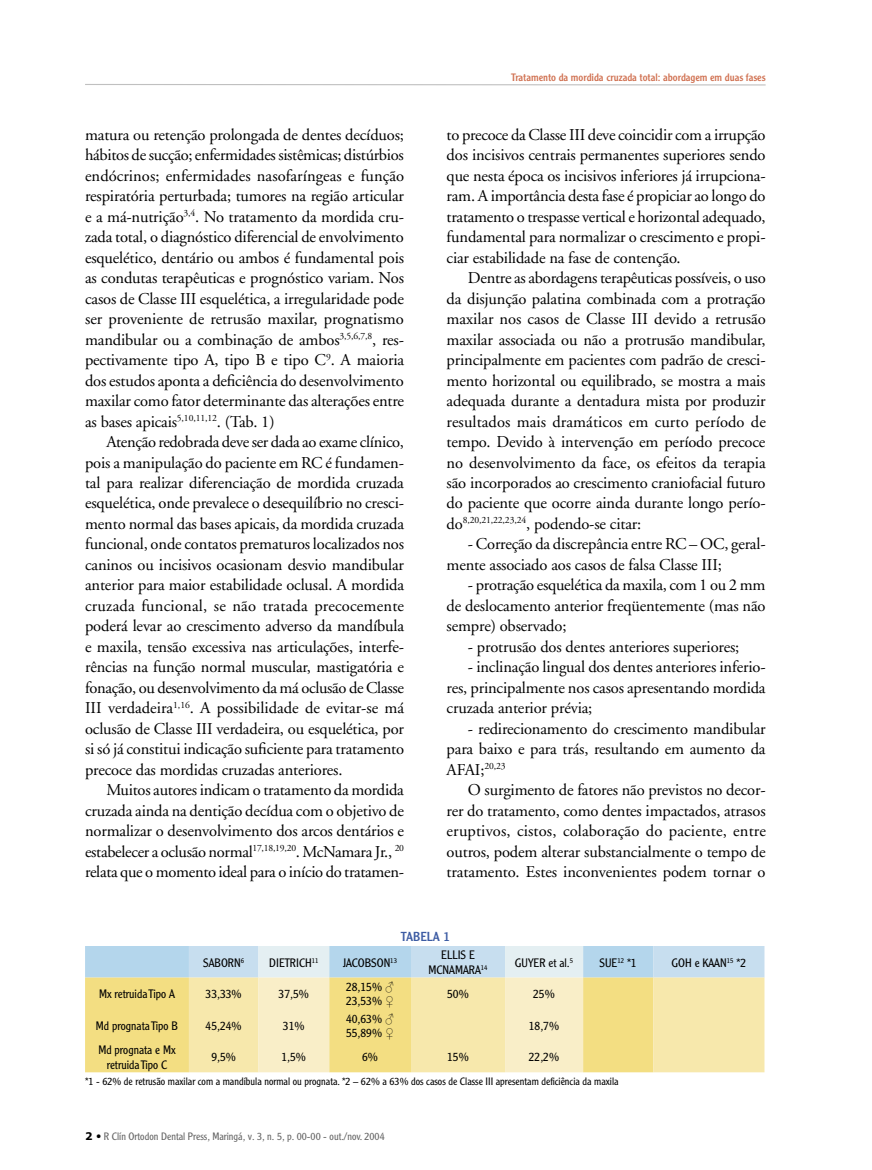
<style>
.page{position:relative;width:872px;height:1170px;background:#fff}
.page>*{position:absolute;margin:0;border:0;box-sizing:border-box;transform-origin:0 0}
.t1{font:16.5px/20.5px "Adobe Garamond";letter-spacing:-.01em;color:#000;text-align:justify}
._010_-_Título_Tabela_Gráfico{font:12.75px "Clearface Gothic LH";color:#3c5ba3}
._012_-_Itens__texto__na_Tabela{font:300 12px/14.4px "Clearface Gothic LH";color:#000;text-align:center}
._0121_-_legenda_das_tabelas{font:300 10.5px "Clearface Gothic LH";color:#000}
.t2{font:300 10.5px "Clearface Gothic LH";color:#636363}
.t3{font:10.5px "Clearface Gothic LH";color:#d07050}
.s1{font-family:"Arial";font-weight:400}
.s2{font-family:"Verdana";font-weight:700;color:#000}
.s3{color:#000}
</style>
<div class="page">
<svg style="left:85px;top:84px;width:681px;height:2px"></svg>
<svg style="left:85px;top:946px;width:679px;height:126px;background:#eae3b5"></svg>
<p class="t1" style="left:85px;top:125px;width:321px">matura ou retenção prolongada de dentes decíduos; hábitos de sucção; enfermidades sistêmicas; distúrbios endócrinos; enfermidades nasofaríngeas e função respiratória perturbada; tumores na região articular e a má-nutrição<sup>3,4</sup>. No tratamento da mordida cru&shy;zada total, o diagnóstico diferencial de envolvimento esquelético, dentário ou ambos é fundamental pois as condutas terapêuticas e prognóstico variam. Nos casos de Classe III esquelética, a irregularidade pode ser proveniente de retrusão maxilar, prognatismo mandibular ou a combinação de ambos<sup>3,5,6,7,8</sup>, res&shy;pectivamente tipo A, tipo B e tipo C<sup>9</sup>. A maioria dos estudos aponta a deficiência do desenvolvimento maxilar como fator determinante das alterações entre as bases apicais<sup>5,10,11,12</sup>. (Tab. 1)</p>
<p class="t1" style="left:85px;top:432px;width:321px;text-indent:21px">Atenção redobrada deve ser dada ao exame clínico, pois a manipulação do paciente em RC é fundamen&shy;tal para realizar diferenciação de mordida cruzada esquelética, onde prevalece o desequilíbrio no cresci&shy;mento normal das bases apicais, da mordida cruzada funcional, onde contatos prematuros localizados nos caninos ou incisivos ocasionam desvio mandibular anterior para maior estabilidade oclusal. A mordida cruzada funcional, se não tratada precocemente poderá levar ao crescimento adverso da mandíbula e maxila, tensão excessiva nas articulações, interfe&shy;rências na função normal muscular, mastigatória e fonação, ou desenvolvimento da má oclusão de Classe III verdadeira<sup>1,16</sup>. A possibilidade de evitar-se má oclusão de Classe III verdadeira, ou esquelética, por si só já constitui indicação suficiente para tratamento precoce das mordidas cruzadas anteriores.</p>
<p class="t1" style="left:85px;top:780px;width:320px;text-indent:21px">Muitos autores indicam o tratamento da mordida cruzada ainda na dentição decídua com o objetivo de normalizar o desenvolvimento dos arcos dentários e estabelecer a oclusão normal<sup>17,18,19,20</sup>. McNamara Jr., <sup>20 </sup>relata que o momento ideal para o início do tratamen-</p>
<p class="t3" style="left:511px;top:70px;width:256px">Tratamento da mordida cruzada total: abordagem em duas fases</p>
<p class="t1" style="left:446px;top:125px;width:320px">to precoce da Classe III deve coincidir com a irrupção dos incisivos centrais permanentes superiores sendo que nesta época os incisivos inferiores já irrupciona&shy;ram. A importância desta fase é propiciar ao longo do tratamento o trespasse vertical e horizontal adequado, fundamental para normalizar o crescimento e propi&shy;ciar estabilidade na fase de contenção.</p>
<p class="t1" style="left:446px;top:268px;width:321px;text-indent:21px">Dentre as abordagens terapêuticas possíveis, o uso da disjunção palatina combinada com a protração maxilar nos casos de Classe III devido a retrusão maxilar associada ou não a protrusão mandibular, principalmente em pacientes com padrão de cresci&shy;mento horizontal ou equilibrado, se mostra a mais adequada durante a dentadura mista por produzir resultados mais dramáticos em curto período de tempo. Devido à intervenção em período precoce no desenvolvimento da face, os efeitos da terapia são incorporados ao crescimento craniofacial futuro do paciente que ocorre ainda durante longo perío&shy;do<sup>8,20,21,22,23,24</sup>, podendo-se citar:</p>
<p class="t1" style="left:446px;top:534px;width:320px;text-indent:21px">- Correção da discrepância entre RC – OC, geral&shy;mente associado aos casos de falsa Classe III;</p>
<p class="t1" style="left:446px;top:575px;width:320px;text-indent:21px">- protração esquelética da maxila, com 1 ou 2 mm de deslocamento anterior freqüentemente (mas não sempre) observado;</p>
<p class="t1" style="left:468px;top:636px;width:273px">- protrusão dos dentes anteriores superiores;</p>
<p class="t1" style="left:446px;top:657px;width:320px;text-indent:21px">- inclinação lingual dos dentes anteriores inferio&shy;res, principalmente nos casos apresentando mordida cruzada anterior prévia;</p>
<p class="t1" style="left:446px;top:718px;width:320px;text-indent:21px">- redirecionamento do crescimento mandibular para baixo e para trás, resultando em aumento da AFAI;<sup>20,23</sup></p>
<p class="t1" style="left:446px;top:780px;width:321px;text-indent:21px">O surgimento de fatores não previstos no decor&shy;rer do tratamento, como dentes impactados, atrasos eruptivos, cistos, colaboração do paciente, entre outros, podem alterar substancialmente o tempo de tratamento. Estes inconvenientes podem tornar o</p>
<p class="_010_-_Título_Tabela_Gráfico" style="left:401px;top:928px;width:51px">TABELA 1</p>
<p class="_012_-_Itens__texto__na_Tabela" style="left:203px;top:955px;width:42px">SABORN<sup>6</sup></p>
<p class="_012_-_Itens__texto__na_Tabela" style="left:269px;top:955px;width:51px">DIETRICH<sup>11</sup></p>
<p class="_012_-_Itens__texto__na_Tabela" style="left:343px;top:955px;width:55px">JACOBSON<sup>13</sup></p>
<p class="_012_-_Itens__texto__na_Tabela" style="left:441px;top:947px;width:35px">ELLIS E</p>
<p class="_012_-_Itens__texto__na_Tabela" style="left:428px;top:962px;width:60px">MCNAMARA<sup>14</sup></p>
<p class="_012_-_Itens__texto__na_Tabela" style="left:515px;top:955px;width:60px">GUYER et al.<sup>5</sup></p>
<p class="_012_-_Itens__texto__na_Tabela" style="left:599px;top:955px;width:39px">SUE<sup>12</sup> *1</p>
<p class="_012_-_Itens__texto__na_Tabela" style="left:671px;top:955px;width:76px">GOH e KAAN<sup>15</sup> *2</p>
<p class="_012_-_Itens__texto__na_Tabela" style="left:99px;top:986px;width:77px">Mx retruida Tipo A</p>
<p class="_012_-_Itens__texto__na_Tabela" style="left:206px;top:986px;width:38px">33,33%</p>
<p class="_012_-_Itens__texto__na_Tabela" style="left:279px;top:986px;width:32px">37,5%</p>
<p class="_012_-_Itens__texto__na_Tabela" style="left:96px;top:1018px;width:84px">Md prognata Tipo B</p>
<p class="_012_-_Itens__texto__na_Tabela" style="left:206px;top:1018px;width:38px">45,24%</p>
<p class="_012_-_Itens__texto__na_Tabela" style="left:283px;top:1018px;width:23px">31%</p>
<p class="_012_-_Itens__texto__na_Tabela" style="left:346px;top:979px;width:50px">28,15% <span class="s1">♂</span></p>
<p class="_012_-_Itens__texto__na_Tabela" style="left:346px;top:993px;width:50px">23,53% <span class="s1">♀</span></p>
<p class="_012_-_Itens__texto__na_Tabela" style="left:346px;top:1010px;width:50px">40,63% <span class="s1">♂</span></p>
<p class="_012_-_Itens__texto__na_Tabela" style="left:346px;top:1025px;width:50px">55,89% <span class="s1">♀</span></p>
<p class="_012_-_Itens__texto__na_Tabela" style="left:447px;top:986px;width:23px">50%</p>
<p class="_012_-_Itens__texto__na_Tabela" style="left:533px;top:986px;width:23px">25%</p>
<p class="_012_-_Itens__texto__na_Tabela" style="left:529px;top:1018px;width:32px">18,7%</p>
<p class="_012_-_Itens__texto__na_Tabela" style="left:98px;top:1042px;width:79px">Md prognata e Mx retruida Tipo C</p>
<p class="_012_-_Itens__texto__na_Tabela" style="left:211px;top:1049px;width:26px">9,5%</p>
<p class="_012_-_Itens__texto__na_Tabela" style="left:281px;top:1049px;width:26px">1,5%</p>
<p class="_012_-_Itens__texto__na_Tabela" style="left:362px;top:1049px;width:17px">6%</p>
<p class="_012_-_Itens__texto__na_Tabela" style="left:447px;top:1049px;width:23px">15%</p>
<p class="_012_-_Itens__texto__na_Tabela" style="left:529px;top:1049px;width:32px">22,2%</p>
<p class="_0121_-_legenda_das_tabelas" style="left:85px;top:1074px;width:535px">*1 - 62% de retrusão maxilar com a mandíbula normal ou prognata. *2 – 62% a 63% dos casos de Classe III apresentam deficiência da maxila</p>
<p class="t2" style="left:85px;top:1129px;width:301px"><span class="s2">2</span> <span class="s3">•</span> R Clín Ortodon Dental Press, Maringá, v. 3, n. 5, p. 00-00 - out./nov. 2004</p>
</div>
